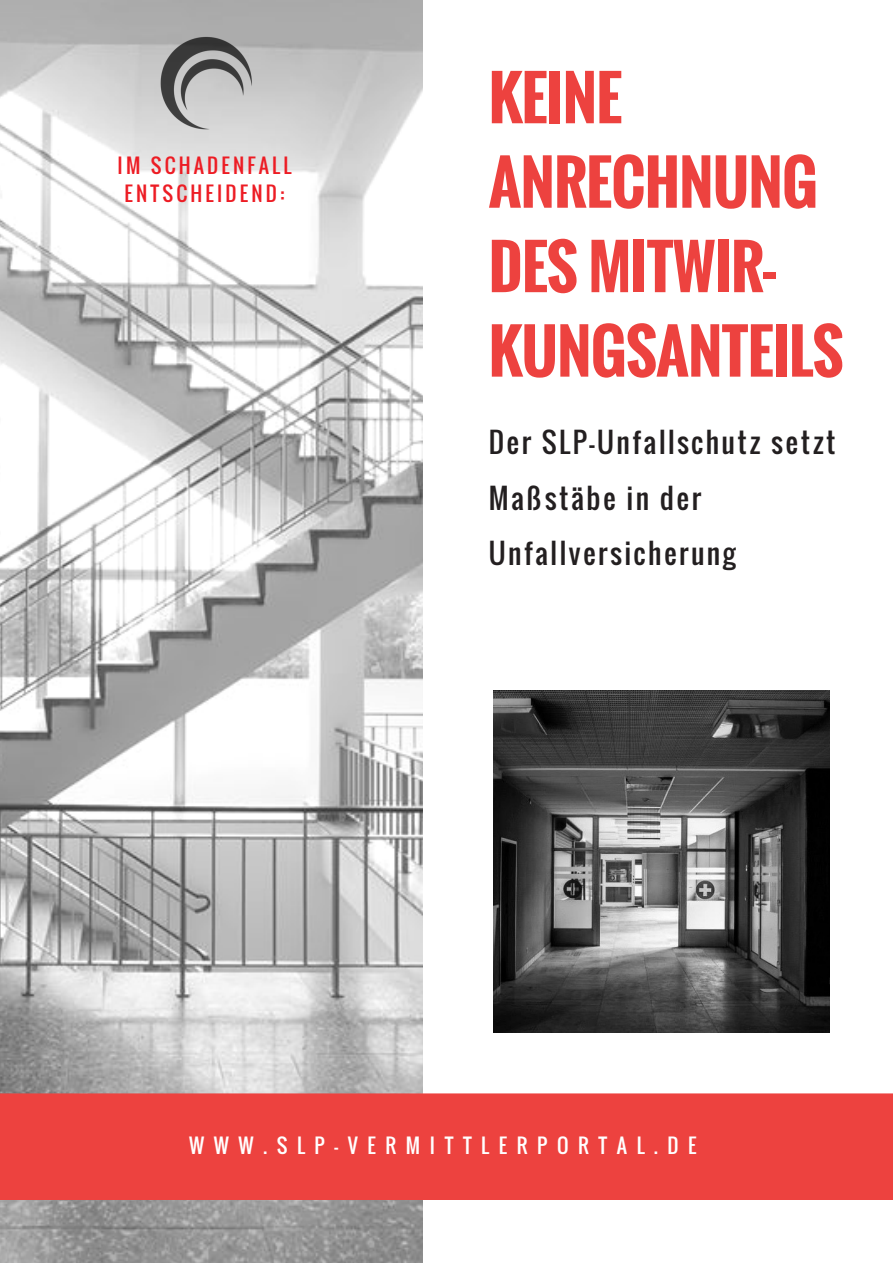
<style>
.page{position:relative;width:893px;height:1263px;background:#fff}
.page>*{position:absolute;margin:0;border:0;box-sizing:border-box;transform-origin:0 0}
.t1{font:700 59.55px/84.4px "Oswald";letter-spacing:-.01em;color:#ed423f}
.t2{font:27.75px/55.2px "Oswald";letter-spacing:.09em;color:#231f20}
.t3{font:19.95px "Oswald";letter-spacing:.48em;color:#fff}
.t4{font:19.95px/28.2px "Oswald";letter-spacing:.16em;color:#ed1c24;text-align:center}
</style>
<div class="page">
<img style="left:0;top:0;width:422px;height:1263px">
<div style="left:0;top:1093px;width:893px;height:107px;background:#ed423f"></div>
<img style="left:493px;top:690px;width:337px;height:342px">
<img style="left:152px;top:32px;width:109px;height:103px">
<p class="t4" style="left:118px;top:151px;width:175px">IM SCHADENFALL<br>ENTSCHEIDEND:</p>
<h1 class="t1" style="left:489px;top:54px;width:356px">KEINE<br>ANRECHNUNG<br>DES MITWIR-<br>KUNGSANTEILS</h1>
<p class="t2" style="left:489px;top:414px;width:349px">Der SLP-Unfallschutz setzt<br>Maßstäbe in der<br>Unfallversicherung</p>
<p class="t3" style="left:189px;top:1130px;width:509px">WWW.SLP-VERMITTLERPORTAL.DE</p>
</div>
